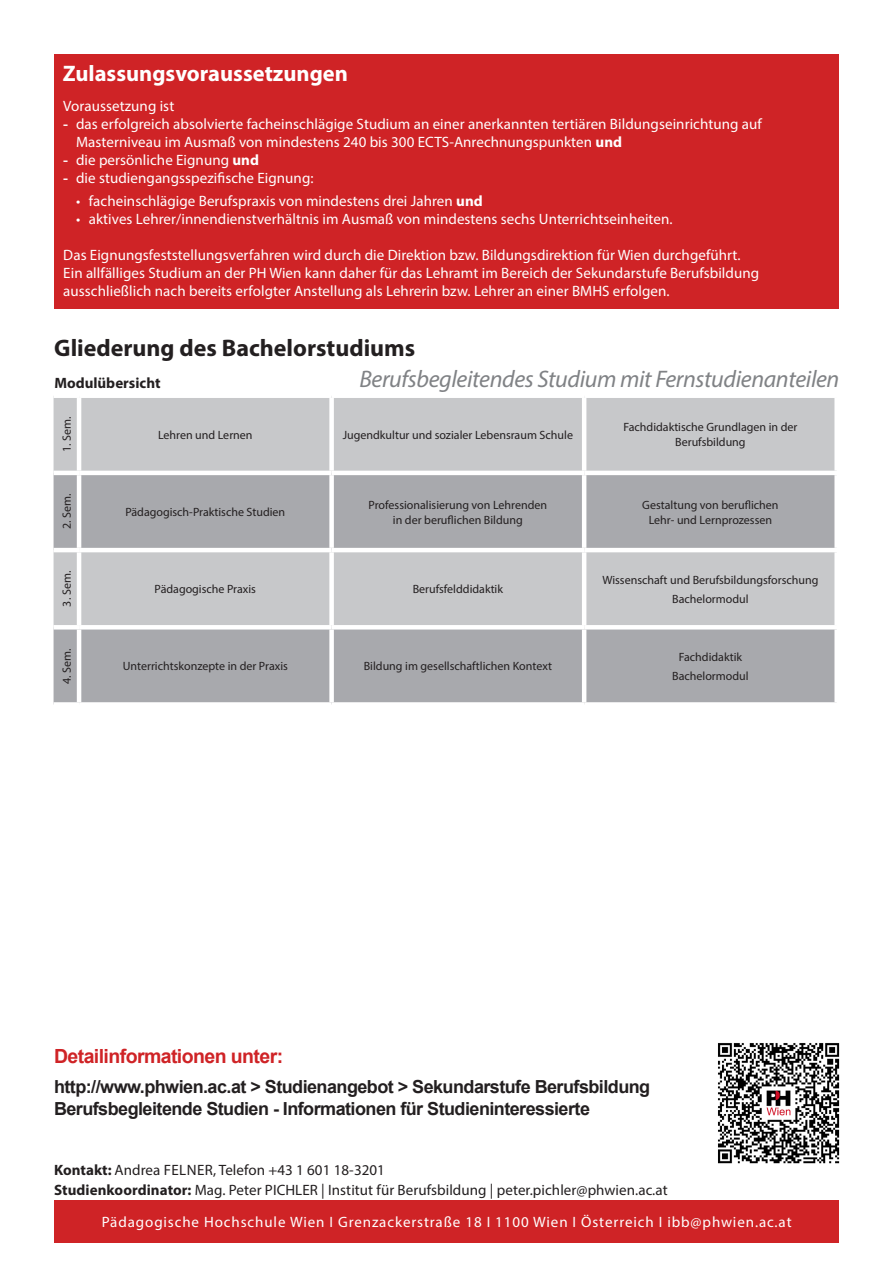
<style>
.page{position:relative;width:893px;height:1263px;background:#fff}
.page>*{position:absolute;margin:0;border:0;box-sizing:border-box;transform-origin:0 0}
.t1{font:italic 24px "Myriad Pro";letter-spacing:-.015em;color:#808285}
.t2{font:700 24px "Myriad Pro";color:#231f20}
.t3{font:700 22.5px "Myriad Pro";color:#fff}
.Tabelle_Lauftext{font:700 19.5px "Arial";letter-spacing:-.03em;color:#cf2326}
.Tabelle_Lauftext-2{font:700 18px/21.6px "Arial";letter-spacing:-.03em;color:#231f20}
.t4{font:15px/18px "Myriad Pro";letter-spacing:.005em;color:#fff}
.rechtecke{font:15px "Myriad Pro";letter-spacing:.005em;color:#231f20}
.t5{font:15px "Myriad Pro";letter-spacing:.06em;color:#fff}
.t6{font:700 15px "Myriad Pro";color:#231f20}
.t7{font:12px/15px "Myriad Pro";color:#231f20;text-align:center}
.s1{font-family:"Arial"}
.s2{font-weight:700}
</style>
<div class="page">
<div style="left:54px;top:54px;width:785px;height:254px;background:#cf2326"></div>
<img style="left:718px;top:1043px;width:122px;height:121px">
<div style="left:54px;top:398px;width:780px;height:73px;background:#c7c8ca"></div>
<svg style="left:54px;top:475px;width:780px;height:227px;fill:#a8a9ad"></svg>
<hr style="left:77px;top:398px;width:4px;height:73px;background:#fff">
<div style="left:329px;top:398px;width:5px;height:73px;background:#fff"></div>
<hr style="left:582px;top:398px;width:4px;height:73px;background:#fff">
<hr style="left:77px;top:475px;width:4px;height:73px;background:#fff">
<div style="left:329px;top:475px;width:5px;height:73px;background:#fff"></div>
<hr style="left:582px;top:475px;width:4px;height:73px;background:#fff">
<hr style="left:54px;top:548px;width:25px;height:4px;background:#fff">
<hr style="left:79px;top:548px;width:253px;height:4px;background:#fff">
<hr style="left:77px;top:552px;width:4px;height:73px;background:#fff">
<hr style="left:332px;top:548px;width:252px;height:4px;background:#fff">
<div style="left:329px;top:552px;width:5px;height:73px;background:#fff"></div>
<hr style="left:584px;top:548px;width:255px;height:4px;background:#fff">
<hr style="left:582px;top:552px;width:4px;height:73px;background:#fff">
<hr style="left:54px;top:625px;width:25px;height:4px;background:#fff">
<hr style="left:79px;top:625px;width:253px;height:4px;background:#fff">
<hr style="left:77px;top:629px;width:4px;height:73px;background:#fff">
<hr style="left:332px;top:625px;width:252px;height:4px;background:#fff">
<div style="left:329px;top:629px;width:5px;height:73px;background:#fff"></div>
<hr style="left:584px;top:625px;width:255px;height:4px;background:#fff">
<hr style="left:582px;top:629px;width:4px;height:73px;background:#fff">
<div style="left:54px;top:1200px;width:785px;height:42px;background:#cf2326"></div>
<p class="t3" style="left:63px;top:59px;width:287px">Zulassungsvoraussetzungen</p>
<p class="t4" style="left:63px;top:97px;width:112px">Voraussetzung ist</p>
<p class="t4" style="left:76px;top:115px;width:687px;text-indent:-13px"><span class="s1">-</span> das erfolgreich absolvierte facheinschlägige Studium an einer anerkannten tertiären Bildungseinrichtung auf<br>Masterniveau im Ausmaß von mindestens 240 bis 300 ECTS-Anrechnungspunkten <span class="s2">und</span></p>
<p class="t4" style="left:63px;top:151px;width:197px"><span class="s1">-</span> die persönliche Eignung <span class="s2">und</span></p>
<p class="t4" style="left:63px;top:169px;width:252px"><span class="s1">-</span> die studiengangsspezifische Eignung:</p>
<p class="t4" style="left:76px;top:191px;width:408px">• facheinschlägige Berufspraxis von mindestens drei Jahren <span class="s2">und</span></p>
<p class="t4" style="left:76px;top:209px;width:598px">• aktives Lehrer/innendienstverhältnis im Ausmaß von mindestens sechs Unterrichtseinheiten.</p>
<p class="t4" style="left:63px;top:245px;width:697px">Das Eignungsfeststellungsverfahren wird durch die Direktion bzw. Bildungsdirektion für Wien durchgeführt.<br>Ein allfälliges Studium an der PH Wien kann daher für das Lehramt im Bereich der Sekundarstufe Berufsbildung ausschließlich nach bereits erfolgter Anstellung als Lehrerin bzw. Lehrer an einer BMHS erfolgen.</p>
<p class="t2" style="left:54px;top:332px;width:363px">Gliederung des Bachelorstudiums</p>
<p class="t6" style="left:54px;top:373px;width:108px">Modulübersicht</p>
<p class="t1" style="left:359px;top:364px;width:482px">Berufsbegleitendes Studium mit Fernstudienanteilen</p>
<p class="t7" style="left:59px;top:452px;width:37px;rotate:-90deg">1. Sem.</p>
<p class="t7" style="left:158px;top:427px;width:96px">Lehren und Lernen</p>
<p class="t7" style="left:343px;top:427px;width:232px">Jugendkultur und sozialer Lebensraum Schule</p>
<p class="t7" style="left:623px;top:420px;width:175px">Fachdidaktische Grundlagen in der<br>Berufsbildung</p>
<p class="t7" style="left:59px;top:529px;width:37px;rotate:-90deg">2. Sem.</p>
<p class="t7" style="left:125px;top:504px;width:161px">Pädagogisch-Praktische Studien</p>
<p class="t7" style="left:369px;top:497px;width:180px">Professionalisierung von Lehrenden in der beruflichen Bildung</p>
<p class="t7" style="left:642px;top:497px;width:138px">Gestaltung von beruflichen<br>Lehr- und Lernprozessen</p>
<p class="t7" style="left:59px;top:606px;width:37px;rotate:-90deg">3. Sem.</p>
<p class="t7" style="left:155px;top:581px;width:103px">Pädagogische Praxis</p>
<p class="t7" style="left:413px;top:581px;width:92px">Berufsfelddidaktik</p>
<p class="t7" style="left:602px;top:572px;width:218px">Wissenschaft und Berufsbildungsforschung</p>
<p class="t7" style="left:672px;top:591px;width:78px">Bachelormodul</p>
<p class="t7" style="left:59px;top:684px;width:37px;rotate:-90deg">4. Sem.</p>
<p class="t7" style="left:123px;top:659px;width:167px">Unterrichtskonzepte in der Praxis</p>
<p class="t7" style="left:364px;top:659px;width:190px">Bildung im gesellschaftlichen Kontext</p>
<p class="t7" style="left:679px;top:649px;width:65px">Fachdidaktik</p>
<p class="t7" style="left:672px;top:668px;width:78px">Bachelormodul</p>
<p class="Tabelle_Lauftext" style="left:54px;top:1042px;width:231px">Detailinformationen unter:</p>
<p class="Tabelle_Lauftext-2" style="left:54px;top:1076px;width:598px">http://www.phwien.ac.at &gt; Studienangebot &gt; Sekundarstufe Berufsbildung<br>Berufsbegleitende Studien - Informationen für Studieninteressierte</p>
<p class="rechtecke" style="left:54px;top:1161px;width:332px"><span class="s2">Kontakt:</span> Andrea FELNER, Telefon +43 1 601 18-3201</p>
<p class="rechtecke" style="left:54px;top:1181px;width:615px"><span class="s2">Studienkoordinator:</span> Mag. Peter PICHLER | Institut für Berufsbildung | peter.pichler@phwien.ac.at</p>
<p class="t5" style="left:102px;top:1212px;width:691px">Pädagogische Hochschule Wien I Grenzackerstraße 18 I 1100 Wien I Österreich I ibb@phwien.ac.at</p>
</div>
